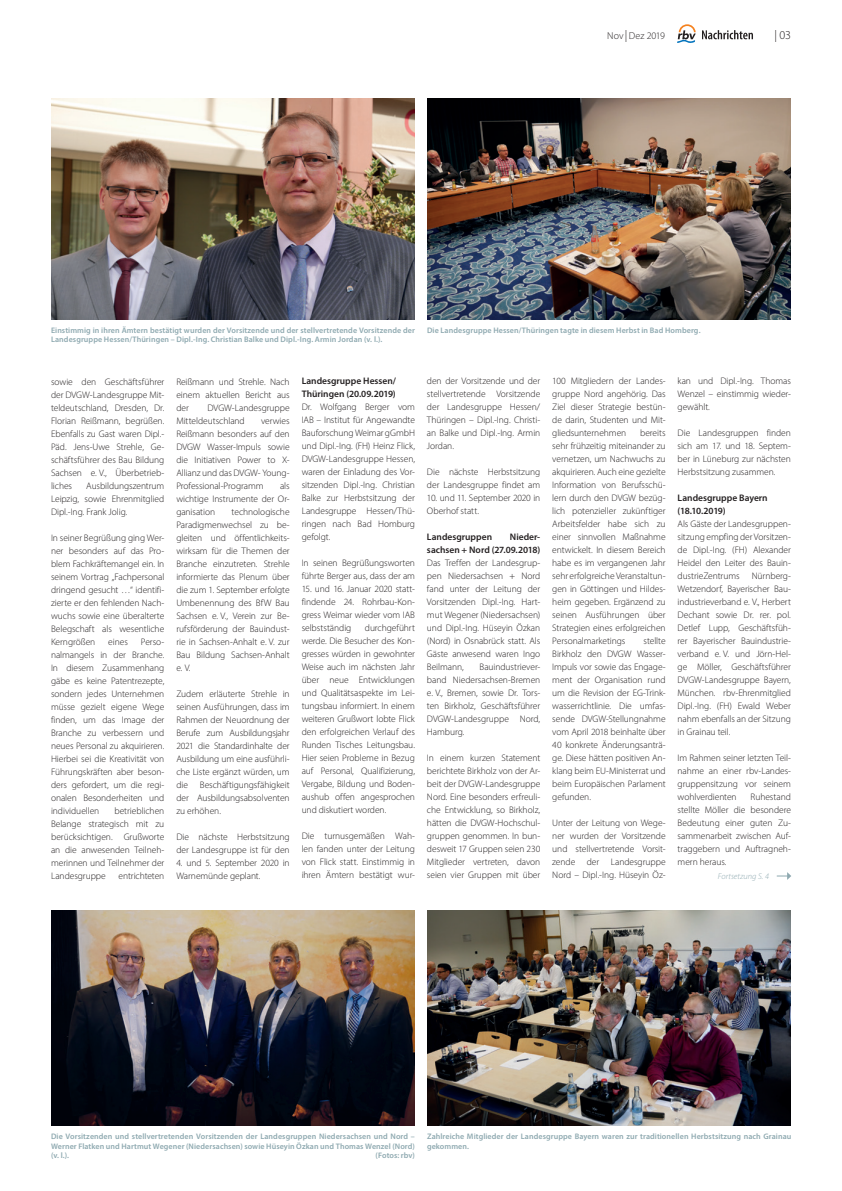
<style>
.page{position:relative;width:842px;height:1191px;background:#fff}
.page>*{position:absolute;margin:0;border:0;box-sizing:border-box;transform-origin:0 0}
.t1{font:300 12px "Myriad Pro";color:#231f20}
.t2{font:300 10px "Myriad Pro";letter-spacing:-.005em;color:#231f20}
.t3{font:300 9.5px/13px "Myriad Pro";letter-spacing:-.01em;color:#231f20;text-align:justify}
.t4{font:600 9.5px/13px "Myriad Pro";color:#231f20}
.t5{font:italic 300 8.5px "Myriad Pro";letter-spacing:.005em;color:#8ea9b0}
.t6{font:600 8px/9.6px "Myriad Pro";letter-spacing:.01em;color:#8ea9b0}
.s1{font-size:12px}
</style>
<div class="page">
<svg style="left:677px;top:24px;width:19px;height:19px"></svg>
<svg style="left:702px;top:30px;width:51px;height:9px"></svg>
<img style="left:51px;top:99px;width:364px;height:221px">
<svg style="left:777px;top:872px;width:14px;height:8px"></svg>
<img style="left:427px;top:99px;width:364px;height:221px">
<img style="left:51px;top:911px;width:364px;height:215px">
<img style="left:427px;top:911px;width:364px;height:215px">
<p class="t2" style="left:607px;top:30px;width:59px">Nov <span class="s1">|</span>Dez 2019</p>
<p class="t1" style="left:774px;top:28px;width:18px">| 03</p>
<p class="t6" style="left:51px;top:325px;width:365px">Einstimmig in ihren Ämtern bestätigt wurden der Vorsitzende und der stellvertretende Vorsitzende der<br>Landesgruppe Hessen/Thüringen – Dipl.-Ing. Christian Balke und Dipl.-Ing. Armin Jordan (v. l.).</p>
<p class="t3" style="left:51px;top:375px;width:115px">sowie den Geschäftsführer der DVGW-Landesgruppe Mit&shy;teldeutschland, Dresden, Dr.<br>Florian Reißmann, begrüßen.<br>Ebenfalls zu Gast waren Dipl.- Päd. Jens-Uwe Strehle, Ge&shy;schäftsführer des Bau Bildung Sachsen e. V., Überbetrieb&shy;liches</p>
<p class="t4" style="left:302px;top:374px;width:96px">Landesgruppe Hessen/<br>Thüringen (20.09.2019)</p>
<p class="t3" style="left:302px;top:400px;width:115px">Dr. Wolfgang Berger vom IAB – Institut für Angewandte Bauforschung Weimar gGmbH und Dipl.-Ing. (FH) Heinz Flick, DVGW-Landesgruppe Hessen, waren der Einladung des Vor&shy;sitzenden Dipl.-Ing. Christian Balke zur Herbstsitzung der Landesgruppe Hessen/Thü&shy;ringen nach Bad Homburg gefolgt.</p>
<p class="t3" style="left:302px;top:556px;width:115px">In seinen Begrüßungsworten führte Berger aus, dass der am</p>
<p class="t3" style="left:302px;top:582px;width:115px">15. und 16. Januar 2020 statt&shy;findende 24. Rohrbau-Kon&shy;gress Weimar wieder vom IAB selbstständig</p>
<p class="t3" style="left:176px;top:375px;width:115px">Reißmann und Strehle. Nach einem aktuellen Bericht aus der</p>
<p class="t3" style="left:176px;top:401px;width:115px;text-indent:31px">DVGW-Landesgruppe<br>Mitteldeutschland</p>
<p class="t3" style="left:176px;top:414px;width:115px;text-indent:85px">verwies Reißmann besonders auf den DVGW Wasser-Impuls sowie die Initiativen Power to X-Allianz und das DVGW- Young-Professional-Programm</p>
<p class="t3" style="left:176px;top:479px;width:115px;text-indent:104px">als wichtige Instrumente der Or&shy;ganisation</p>
<p class="t3" style="left:51px;top:479px;width:115px;text-indent:35px">Ausbildungszentrum Leipzig, sowie Ehrenmitglied Dipl.-Ing. Frank Jolig.</p>
<p class="t3" style="left:51px;top:531px;width:115px">In seiner Begrüßung ging Wer&shy;ner besonders auf das Pro&shy;blem Fachkräftemangel ein. In seinem Vortrag „Fachpersonal dringend gesucht …“ identifi&shy;zierte er den fehlenden Nach&shy;wuchs sowie eine überalterte Belegschaft als wesentliche Kerngrößen</p>
<p class="t3" style="left:176px;top:505px;width:115px;text-indent:55px">technologische Paradigmenwechsel zu be&shy;gleiten und öffentlichkeits&shy;wirksam für die Themen der Branche einzutreten. Strehle informierte das Plenum über die zum 1. September erfolgte Umbenennung des BfW Bau Sachsen e. V., Verein zur Be&shy;rufsförderung der Bauindust&shy;rie in Sachsen-Anhalt e. V. zur Bau Bildung Sachsen-Anhalt e. V.</p>
<p class="t3" style="left:176px;top:687px;width:115px">Zudem erläuterte Strehle in seinen Ausführungen, dass im Rahmen der Neuordnung der Berufe zum Ausbildungsjahr 2021 die Standardinhalte der Ausbildung um eine ausführli&shy;che Liste ergänzt würden, um die</p>
<p class="t3" style="left:302px;top:621px;width:115px;text-indent:63px">durchgeführt werde. Die Besucher des Kon&shy;gresses würden in gewohnter Weise auch im nächsten Jahr über neue Entwicklungen und Qualitätsaspekte im Lei&shy;tungsbau informiert. In einem weiteren Grußwort lobte Flick den erfolgreichen Verlauf des Runden Tisches Leitungsbau.<br>Hier seien Probleme in Bezug auf Personal, Qualifizierung, Vergabe, Bildung und Boden&shy;aushub offen angesprochen und diskutiert worden.</p>
<p class="t3" style="left:302px;top:829px;width:115px">Die turnusgemäßen Wah&shy;len fanden unter der Leitung von Flick statt. Einstimmig in ihren Ämtern bestätigt wur-</p>
<p class="t3" style="left:51px;top:635px;width:115px;text-indent:90px">Perso&shy;nalmangels in der Branche.<br>In diesem Zusammenhang gäbe es keine Patentrezepte, sondern jedes Unternehmen müsse gezielt eigene Wege finden, um das Image der Branche zu verbessern und neues Personal zu akquirieren.<br>Hierbei sei die Kreativität von Führungskräften aber beson&shy;ders gefordert, um die regi&shy;onalen Besonderheiten und individuellen</p>
<p class="t3" style="left:108px;top:635px;width:21px">eines</p>
<p class="t3" style="left:176px;top:778px;width:115px;text-indent:24px">Beschäftigungsfähigkeit der Ausbildungsabsolventen zu erhöhen.</p>
<p class="t3" style="left:176px;top:830px;width:115px">Die nächste Herbstsitzung der Landesgruppe ist für den</p>
<p class="t3" style="left:176px;top:856px;width:115px">4. und 5. September 2020 in<br>Warnemünde geplant.</p>
<p class="t3" style="left:51px;top:804px;width:115px;text-indent:63px">betrieblichen Belange strategisch mit zu berücksichtigen. Grußworte an die anwesenden Teilneh&shy;merinnen und Teilnehmer der Landesgruppe</p>
<p class="t3" style="left:119px;top:869px;width:47px">entrichteten</p>
<p class="t6" style="left:427px;top:325px;width:275px">Die Landesgruppe Hessen/Thüringen tagte in diesem Herbst in Bad Homberg.</p>
<p class="t3" style="left:427px;top:374px;width:115px">den der Vorsitzende und der stellvertretende Vorsitzende der Landesgruppe Hessen/ Thüringen – Dipl.-Ing. Christi&shy;an Balke und Dipl.-Ing. Armin Jordan.</p>
<p class="t3" style="left:427px;top:465px;width:115px">Die nächste Herbstsitzung der Landesgruppe findet am</p>
<p class="t3" style="left:427px;top:491px;width:115px">10. und 11. September 2020 in<br>Oberhof statt.</p>
<p class="t4" style="left:427px;top:530px;width:67px">Landesgruppen</p>
<p class="t4" style="left:427px;top:530px;width:115px;text-align:right">Nieder-<br>sachsen + Nord (27.09.2018)</p>
<p class="t3" style="left:427px;top:556px;width:115px">Das Treffen der Landesgrup&shy;pen Niedersachsen + Nord fand unter der Leitung der Vorsitzenden Dipl.-Ing. Hart&shy;mut Wegener (Niedersachsen) und Dipl.-Ing. Hüseyin Özkan (Nord) in Osnabrück statt. Als Gäste anwesend waren Ingo Beilmann,</p>
<p class="t3" style="left:427px;top:660px;width:115px;text-indent:53px">Bauindustriever&shy;band Niedersachsen-Bremen e. V., Bremen, sowie Dr. Tors&shy;ten Birkholz, Geschäftsführer DVGW-Landesgruppe Nord, Hamburg.</p>
<p class="t3" style="left:427px;top:751px;width:115px">In einem kurzen Statement berichtete Birkholz von der Ar&shy;beit der DVGW-Landesgruppe Nord. Eine besonders erfreuli&shy;che Entwicklung, so Birkholz, hätten die DVGW-Hochschul&shy;gruppen genommen. In bun&shy;desweit 17 Gruppen seien 230<br>Mitglieder vertreten, davon seien vier Gruppen mit über</p>
<p class="t3" style="left:552px;top:374px;width:115px">100 Mitgliedern der Landes&shy;gruppe Nord angehörig. Das Ziel dieser Strategie bestün&shy;de darin, Studenten und Mit&shy;gliedsunternehmen</p>
<p class="t3" style="left:552px;top:426px;width:115px;text-indent:88px">bereits sehr frühzeitig miteinander zu vernetzen, um Nachwuchs zu akquirieren. Auch eine gezielte Information von Berufsschü&shy;lern durch den DVGW bezüg&shy;lich potenzieller zukünftiger Arbeitsfelder habe sich zu einer sinnvollen Maßnahme entwickelt. In diesem Bereich habe es im vergangenen Jahr sehr erfolgreiche Veranstaltun&shy;gen in Göttingen und Hildes&shy;heim gegeben. Ergänzend zu seinen Ausführungen über Strategien eines erfolgreichen Personalmarketings</p>
<p class="t3" style="left:552px;top:634px;width:115px;text-indent:91px">stellte Birkholz den DVGW Wasser-Impuls vor sowie das Engage&shy;ment der Organisation rund um die Revision der EG-Trink&shy;wasserrichtlinie. Die umfas&shy;sende DVGW-Stellungnahme vom April 2018 beinhalte über 40 konkrete Änderungsanträ&shy;ge. Diese hätten positiven An&shy;klang beim EU-Ministerrat und beim Europäischen Parlament gefunden.</p>
<p class="t3" style="left:552px;top:816px;width:115px">Unter der Leitung von Wege&shy;ner wurden der Vorsitzende und stellvertretende Vorsit&shy;zende der Landesgruppe Nord – Dipl.-Ing. Hüseyin Öz-</p>
<p class="t3" style="left:678px;top:374px;width:115px">kan und Dipl.-Ing. Thomas Wenzel – einstimmig wieder&shy;gewählt.</p>
<p class="t3" style="left:678px;top:426px;width:115px">Die Landesgruppen finden sich am 17. und 18. Septem&shy;ber in Lüneburg zur nächsten Herbstsitzung zusammen.</p>
<p class="t4" style="left:678px;top:491px;width:92px">Landesgruppe Bayern (18.10.2019)</p>
<p class="t3" style="left:678px;top:517px;width:115px">Als Gäste der Landesgruppen&shy;sitzung empfing der Vorsitzen&shy;de Dipl.-Ing. (FH) Alexander Heidel den Leiter des Bauin&shy;dustrieZentrums</p>
<p class="t3" style="left:678px;top:569px;width:115px;text-indent:74px">Nürnberg-Wetzendorf, Bayerischer Bau&shy;industrieverband e. V., Herbert Dechant sowie Dr. rer. pol.<br>Detlef Lupp, Geschäftsfüh&shy;rer Bayerischer Bauindustrie&shy;verband e. V. und Jörn-Hel&shy;ge Möller, Geschäftsführer DVGW-Landesgruppe Bayern, München. rbv-Ehrenmitglied Dipl.-Ing. (FH) Ewald Weber nahm ebenfalls an der Sitzung in Grainau teil.</p>
<p class="t3" style="left:678px;top:751px;width:115px">Im Rahmen seiner letzten Teil&shy;nahme an einer rbv-Landes&shy;gruppensitzung vor seinem wohlverdienten</p>
<p class="t3" style="left:678px;top:790px;width:115px;text-indent:73px">Ruhestand stellte Möller die besondere Bedeutung einer guten Zu&shy;sammenarbeit zwischen Auf&shy;traggebern und Auftragneh&shy;mern heraus.</p>
<p class="t5" style="left:718px;top:871px;width:52px">Fortsetzung S. 4</p>
<p class="t6" style="left:51px;top:1131px;width:365px;text-align:justify">Die Vorsitzenden und stellvertretenden Vorsitzenden der Landesgruppen Niedersachsen und Nord – Werner Flatken und Hartmut Wegener (Niedersachsen) sowie Hüseyin Özkan und Thomas Wenzel (Nord) (v. l.).</p>
<p class="t6" style="left:376px;top:1150px;width:41px">(Fotos: rbv)</p>
<p class="t6" style="left:427px;top:1131px;width:366px">Zahlreiche Mitglieder der Landesgruppe Bayern waren zur traditionellen Herbstsitzung nach Grainau gekommen.</p>
</div>
